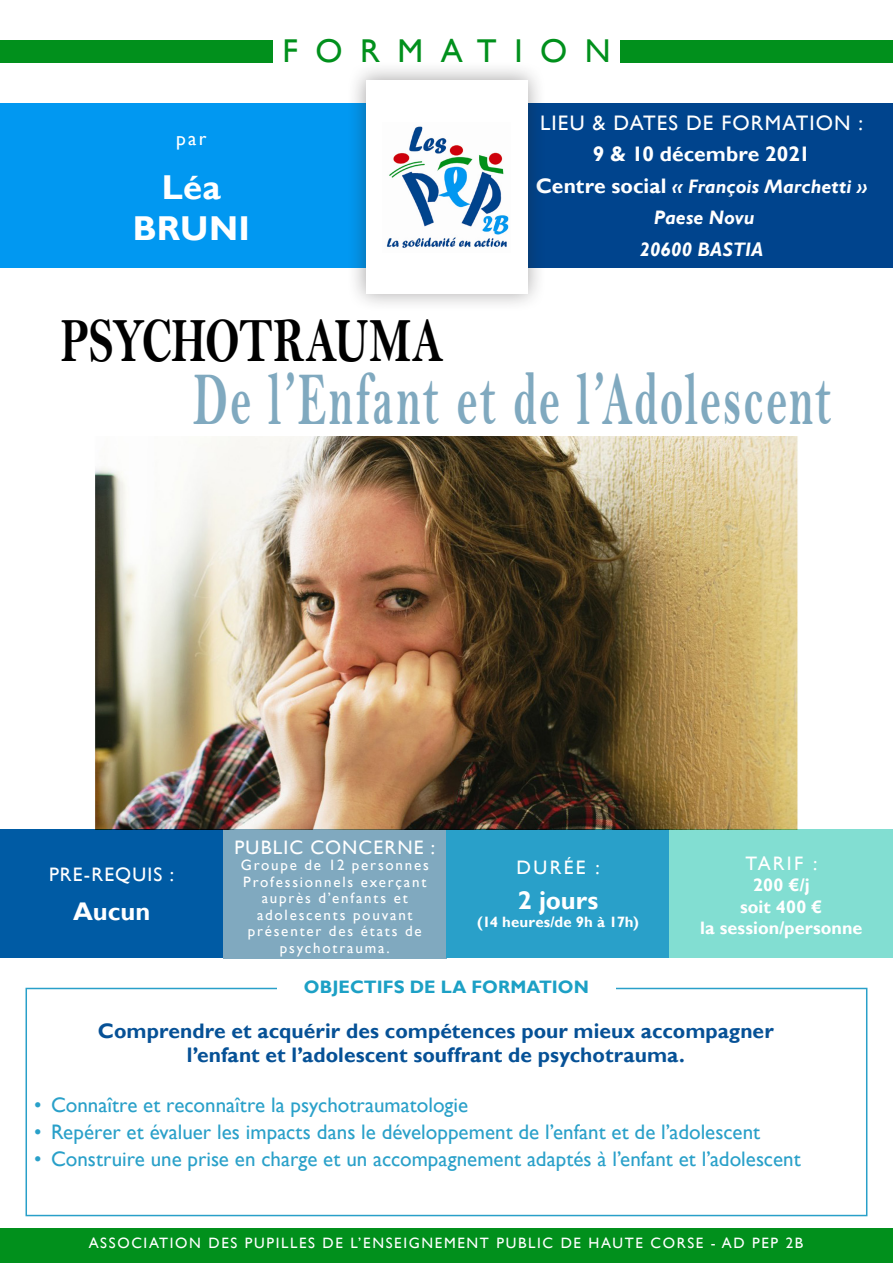
<style>
.page{position:relative;width:893px;height:1263px;background:#fff}
.page>*{position:absolute;margin:0;border:0;box-sizing:border-box;transform-origin:0 0}
.priscillia{font:76.95px "Bell MT Bold";letter-spacing:.045em;color:#80a9bf;scale:.57 1}
.t1{font:63.75px "Bell MT Bold";letter-spacing:-.005em;color:#000;scale:.7 1}
.t2{font:700 34.5px "Gill Sans";letter-spacing:.005em;color:#fff}
.t3{font:33px "Gill Sans";letter-spacing:.53em;color:#01901c}
.t4{font:700 25.5px "Gill Sans";color:#fff}
.t5{font:21px "Gill Sans";color:#29a0c9}
.t6{font:700 21px "Gill Sans";color:#065196}
.t7{font:21px "Gill Sans";letter-spacing:.055em;color:#fff}
.t8{font:700 21px "Gill Sans";color:#fff}
.t9{font:italic 700 19.5px "Gill Sans";letter-spacing:.005em;color:#fff}
.t10{font:19.5px "Gill Sans";letter-spacing:.06em;color:#fff}
.t11{font:700 18px "Gill Sans";letter-spacing:.005em;color:#fff}
.t12{font:700 18px "Gill Sans";letter-spacing:.005em;color:#1ca0c5}
.t13{font:15px/16.5px "Gill Sans";letter-spacing:.115em;color:#fff;text-align:center}
.t14{font:700 15px "Gill Sans";letter-spacing:.01em;color:#fff}
.s1{font-style:normal;font-size:21px}
</style>
<div class="page">
<div style="left:510px;top:103px;width:383px;height:165px;background:#00448d"></div>
<div style="left:0;top:103px;width:383px;height:165px;background:#0198f1"></div>
<div style="left:0;top:829px;width:223px;height:129px;background:#005ba4"></div>
<div style="left:223px;top:829px;width:223px;height:130px;background:#80a9bf"></div>
<div style="left:446px;top:829px;width:224px;height:129px;background:#29a0c9"></div>
<div style="left:670px;top:829px;width:223px;height:129px;background:#82ded2"></div>
<div style="left:0;top:40px;width:272px;height:23px;background:#01901c"></div>
<div style="left:621px;top:40px;width:272px;height:23px;background:#01901c"></div>
<div style="left:0;top:1229px;width:893px;height:34px;background:#01901c"></div>
<div style="left:26px;top:988px;width:841px;height:228px;border:2px solid #29a0c9"></div>
<div style="left:277px;top:969px;width:339px;height:36px;background:#fff"></div>
<img style="left:95px;top:437px;width:703px;height:392px">
<div style="left:347px;top:61px;width:199px;height:251px;background:#231f20;opacity:.4"></div>
<div style="left:366px;top:80px;width:161px;height:213px;background:#fff"></div>
<img style="left:386px;top:126px;width:123px;height:122px">
<p class="t10" style="left:176px;top:127px;width:32px">par</p>
<p class="t2" style="left:162px;top:167px;width:60px">Léa</p>
<p class="t2" style="left:133px;top:208px;width:119px">BRUNI</p>
<p class="t3" style="left:282px;top:32px;width:330px">FORMATION</p>
<p class="t7" style="left:540px;top:110px;width:324px">LIEU &amp; DATES DE FORMATION :</p>
<p class="t8" style="left:593px;top:142px;width:219px">9 &amp; 10 décembre 2021</p>
<p class="t9" style="left:536px;top:175px;width:333px"><span class="s1">Centre social</span> « François Marchetti »</p>
<p class="t9" style="left:654px;top:206px;width:102px">Paese Novu</p>
<p class="t9" style="left:640px;top:238px;width:125px">20600 BASTIA</p>
<p class="t1" style="left:60px;top:303px;width:549px">PSYCHOTRAUMA</p>
<p class="priscillia" style="left:193px;top:353px;width:1121px">De l’Enfant et de l’Adolescent</p>
<p class="t10" style="left:49px;top:863px;width:127px">PRE-REQUIS :</p>
<p class="t4" style="left:73px;top:896px;width:79px">Aucun</p>
<p class="t10" style="left:235px;top:836px;width:202px">PUBLIC CONCERNE :</p>
<p class="t13" style="left:241px;top:857px;width:190px">Groupe de 12 personnes<br>Professionnels exerçant auprès d’enfants et adolescents pouvant présenter des états de psychotrauma.</p>
<p class="t10" style="left:517px;top:856px;width:85px">DURÉE :</p>
<p class="t4" style="left:518px;top:885px;width:82px">2 jours</p>
<p class="t14" style="left:477px;top:912px;width:163px">(14 heures/de 9h à 17h)</p>
<p class="t10" style="left:745px;top:852px;width:73px">TARIF :</p>
<p class="t11" style="left:753px;top:874px;width:58px">200 €/j</p>
<p class="t11" style="left:740px;top:896px;width:84px">soit 400 €</p>
<p class="t11" style="left:700px;top:917px;width:164px">la session/personne</p>
<p class="t12" style="left:304px;top:976px;width:287px">OBJECTIFS DE LA FORMATION</p>
<p class="t6" style="left:98px;top:1018px;width:677px">Comprendre et acquérir des compétences pour mieux accompagner</p>
<p class="t6" style="left:187px;top:1042px;width:499px">l’enfant et l’adolescent souffrant de psychotrauma.</p>
<p class="t5" style="left:34px;top:1092px;width:436px">• Connaître et reconnaître la psychotraumatologie</p>
<p class="t5" style="left:34px;top:1119px;width:728px">• Repérer et évaluer les impacts dans le développement de l’enfant et de l’adolescent</p>
<p class="t5" style="left:34px;top:1146px;width:768px">• Construire une prise en charge et un accompagnement adaptés à l’enfant et l’adolescent</p>
<p class="t13" style="left:89px;top:1234px;width:716px">ASSOCIATION DES PUPILLES DE L’ENSEIGNEMENT PUBLIC DE HAUTE CORSE - AD PEP 2B</p>
</div>
